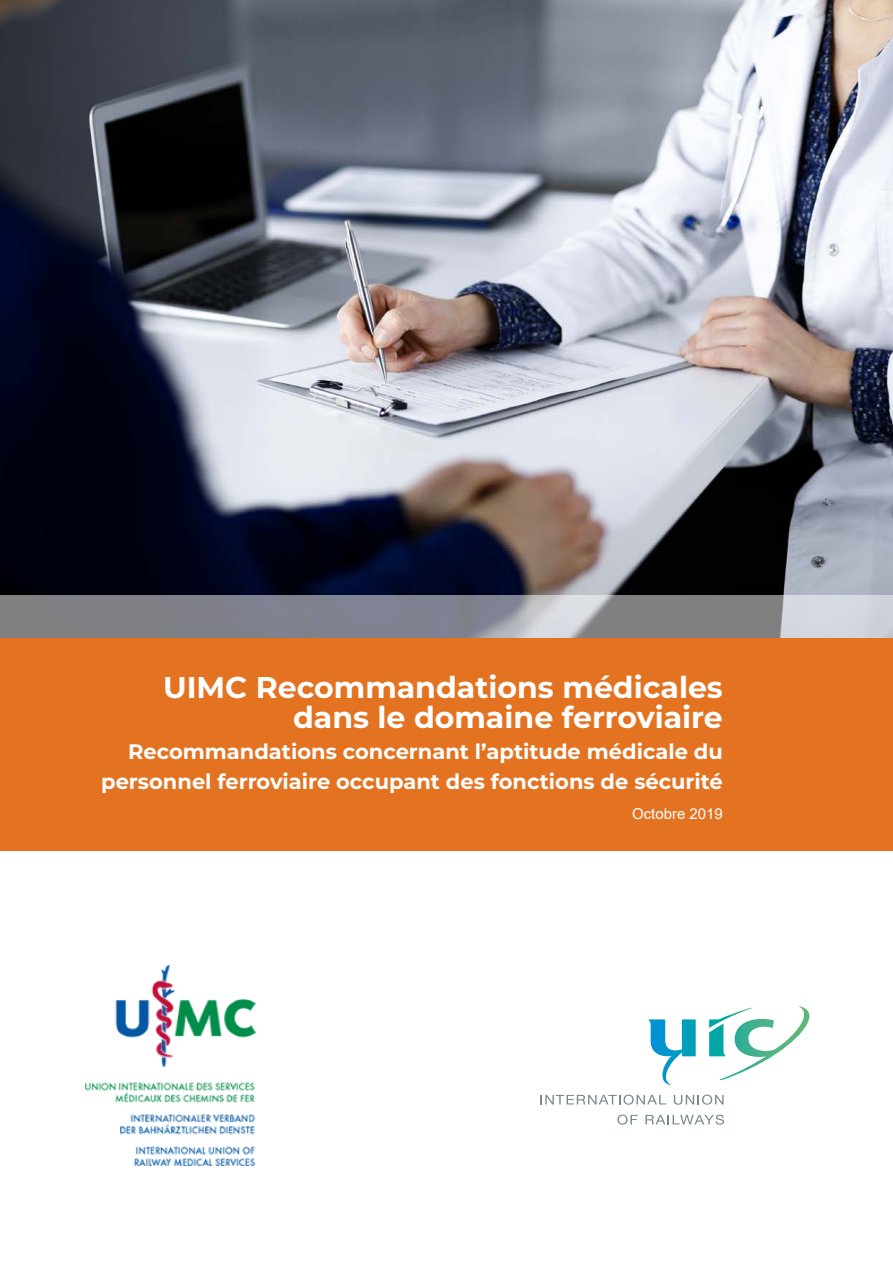
<style>
.page{position:relative;width:893px;height:1263px;background:#fff}
.page>*{position:absolute;margin:0;border:0;box-sizing:border-box;transform-origin:0 0}
.t1{font:700 30px/30.2px "Montserrat";color:#fff;text-align:right}
.t2{font:700 21px/30.2px "Montserrat";color:#fff;text-align:right}
.t3{font:15px "Arial";color:#fff}
</style>
<div class="page">
<svg style="left:540px;top:1095px;width:126px;height:10px"></svg>
<svg style="left:674px;top:1095px;width:49px;height:10px"></svg>
<svg style="left:617px;top:1114px;width:20px;height:11px"></svg>
<svg style="left:645px;top:1114px;width:79px;height:11px"></svg>
<svg style="left:709px;top:1006px;width:101px;height:74px"></svg>
<svg style="left:649px;top:1019px;width:47px;height:66px"></svg>
<img style="left:0;top:0;width:893px;height:595px">
<svg style="left:0;top:595px;width:893px;height:43px;background:#919299"></svg>
<div style="left:0;top:638px;width:893px;height:212px;background:#e37320"></div>
<img style="left:85px;top:965px;width:170px;height:201px">
<h1 class="t1" style="left:163px;top:671px;width:561px">UIMC Recommandations médicales dans le domaine ferroviaire</h1>
<p class="t2" style="left:101px;top:735px;width:623px">Recommandations concernant l’aptitude médicale du personnel ferroviaire occupant des fonctions de sécurité</p>
<p class="t3" style="left:632px;top:803px;width:92px">Octobre 2019</p>
</div>
